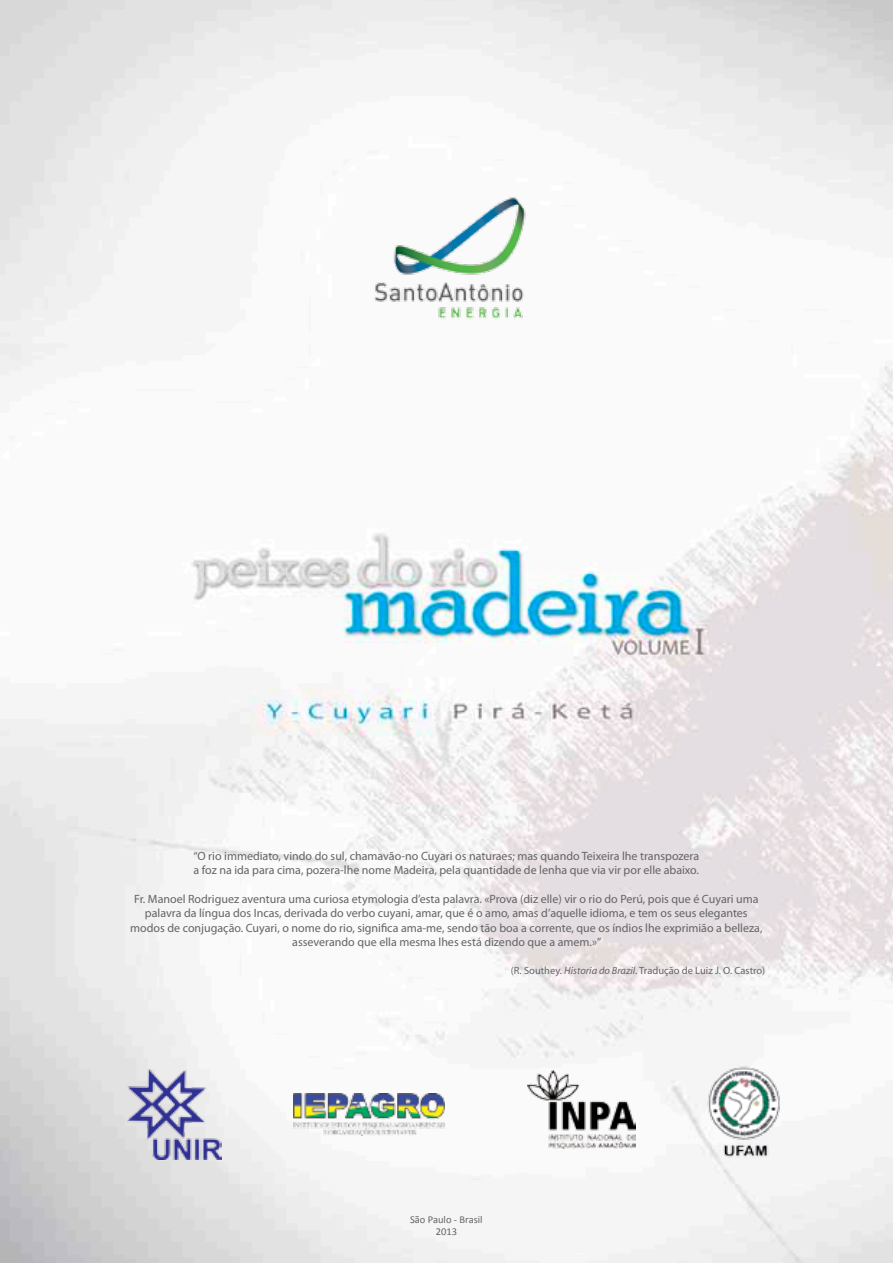
<style>
.page{position:relative;width:893px;height:1263px;background:#fff}
.page>*{position:absolute;margin:0;border:0;box-sizing:border-box;transform-origin:0 0}
.t1{font:12px/14.4px "Myriad Pro";color:#636366}
.t2{font:10.5px "Myriad Pro";color:#636366}
.t3{font:10.5px/12.6px "Calibri";color:#636366;text-align:center}
.s1{font-style:italic}
</style>
<div class="page">
<img style="left:0;top:0;width:893px;height:1263px">
<img style="left:359px;top:183px;width:175px;height:149px">
<img style="left:527px;top:1069px;width:108px;height:79px">
<img style="left:293px;top:1093px;width:151px;height:42px">
<img style="left:706px;top:1065px;width:77px;height:94px">
<img style="left:127px;top:1069px;width:94px;height:90px">
<p class="t1" style="left:193px;top:848px;width:507px">“O rio immediato, vindo do sul, chamavão-no Cuyari os naturaes; mas quando Teixeira lhe transpozera a foz na ida para cima, pozera-lhe nome Madeira, pela quantidade de lenha que via vir por elle abaixo.</p>
<p class="t1" style="left:130px;top:891px;width:634px;text-align:center">Fr. Manoel Rodriguez aventura uma curiosa etymologia d’esta palavra. «Prova (diz elle) vir o rio do Perú, pois que é Cuyari uma palavra da língua dos Incas, derivada do verbo cuyani, amar, que é o amo, amas d’aquelle idioma, e tem os seus elegantes modos de conjugação. Cuyari, o nome do rio, significa ama-me, sendo tão boa a corrente, que os índios lhe exprimião a belleza, asseverando que ella mesma lhes está dizendo que a amem.»”</p>
<p class="t2" style="left:511px;top:963px;width:256px">(R. Southey. <span class="s1">Historia do Brazil</span>. Tradução de Luiz J. O. Castro)</p>
<p class="t3" style="left:410px;top:1213px;width:74px">São Paulo - Brasil<br>2013</p>
</div>
